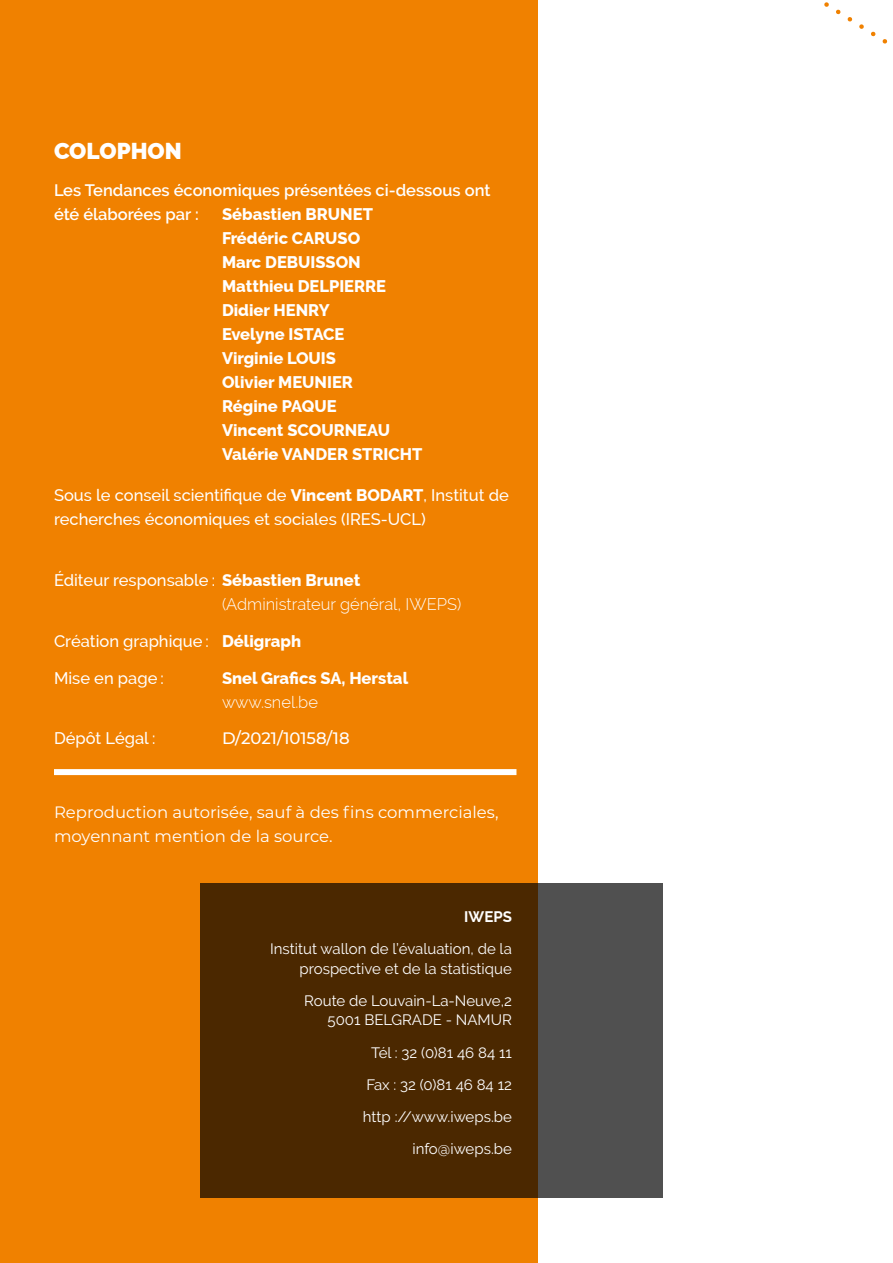
<style>
.page{position:relative;width:893px;height:1263px;background:#fff}
.page>*{position:absolute;margin:0;border:0;box-sizing:border-box;transform-origin:0 0}
.t1{font:900 22.5px "Raleway";color:#fff}
.t2{font:800 16.5px/24px "Raleway";color:#fff}
.t3{font:500 16.5px/24px "Raleway";color:#fff}
.t4{font:300 16.5px/24px "Raleway";color:#fff}
.t5{font:16.5px/24px "Montserrat";color:#fff}
.t6{font:600 16.5px/24px "Raleway";color:#fff}
.t7{font:500 16.5px "Montserrat";color:#fff}
.t8{font:15px/32.2px "Raleway";color:#fff;text-align:right}
.t9{font:700 15px "Raleway";color:#fff}
.s1{font-weight:800}
.s2{font-weight:500}
</style>
<div class="page">
<div style="left:0;top:0;width:538px;height:1263px;background:#f08100"></div>
<div style="left:54px;top:769px;width:462px;height:6px;background:#fff"></div>
<svg style="left:200px;top:883px;width:462px;height:315px;fill:#4b2800"></svg>
<svg style="left:824px;top:2px;width:64px;height:42px"></svg>
<h1 class="t1" style="left:54px;top:139px;width:129px">COLOPHON</h1>
<p class="t6" style="left:54px;top:178px;width:438px">Les Tendances économiques présentées ci-dessous ont été élaborées par :</p>
<p class="t2" style="left:222px;top:202px;width:202px">Sébastien BRUNET<br>Frédéric CARUSO<br>Marc DEBUISSON<br>Matthieu DELPIERRE<br>Didier HENRY<br>Evelyne ISTACE<br>Virginie LOUIS<br>Olivier MEUNIER<br>Régine PAQUE<br>Vincent SCOURNEAU<br>Valérie VANDER STRICHT</p>
<p class="t3" style="left:54px;top:484px;width:456px">Sous le conseil scientifique de <span class="s1">Vincent BODART</span>, Institut de recherches économiques et sociales (IRES-UCL)</p>
<p class="t4" style="left:222px;top:568px;width:241px;text-indent:-168px"><span class="s2">Éditeur responsable :</span> <span class="s1">Sébastien Brunet </span>(Administrateur général, IWEPS)</p>
<p class="t3" style="left:54px;top:629px;width:249px">Création graphique : <span class="s1">Déligraph</span></p>
<p class="t3" style="left:54px;top:666px;width:111px">Mise en page :</p>
<p class="t2" style="left:222px;top:666px;width:188px">Snel Grafics SA, Herstal</p>
<p class="t4" style="left:222px;top:690px;width:97px">www.snel.be</p>
<p class="t3" style="left:54px;top:727px;width:103px">Dépôt Légal :</p>
<p class="t7" style="left:222px;top:727px;width:129px">D/2021/10158/18</p>
<p class="t5" style="left:54px;top:799px;width:446px">Reproduction autorisée, sauf à des fins commerciales, moyennant mention de la source.</p>
<p class="t9" style="left:464px;top:908px;width:49px">IWEPS</p>
<p class="t8" style="left:270px;top:939px;width:243px;line-height:19.5px">Institut wallon de l’évaluation, de la prospective et de la statistique</p>
<p class="t8" style="left:304px;top:991px;width:209px;line-height:19.5px">Route de Louvain-La-Neuve,2<br>5001 BELGRADE - NAMUR</p>
<p class="t8" style="left:363px;top:1036px;width:150px">Tél : 32 (0)81 46 84 11<br>Fax : 32 (0)81 46 84 12 http ://www.iweps.be info@iweps.be</p>
</div>
